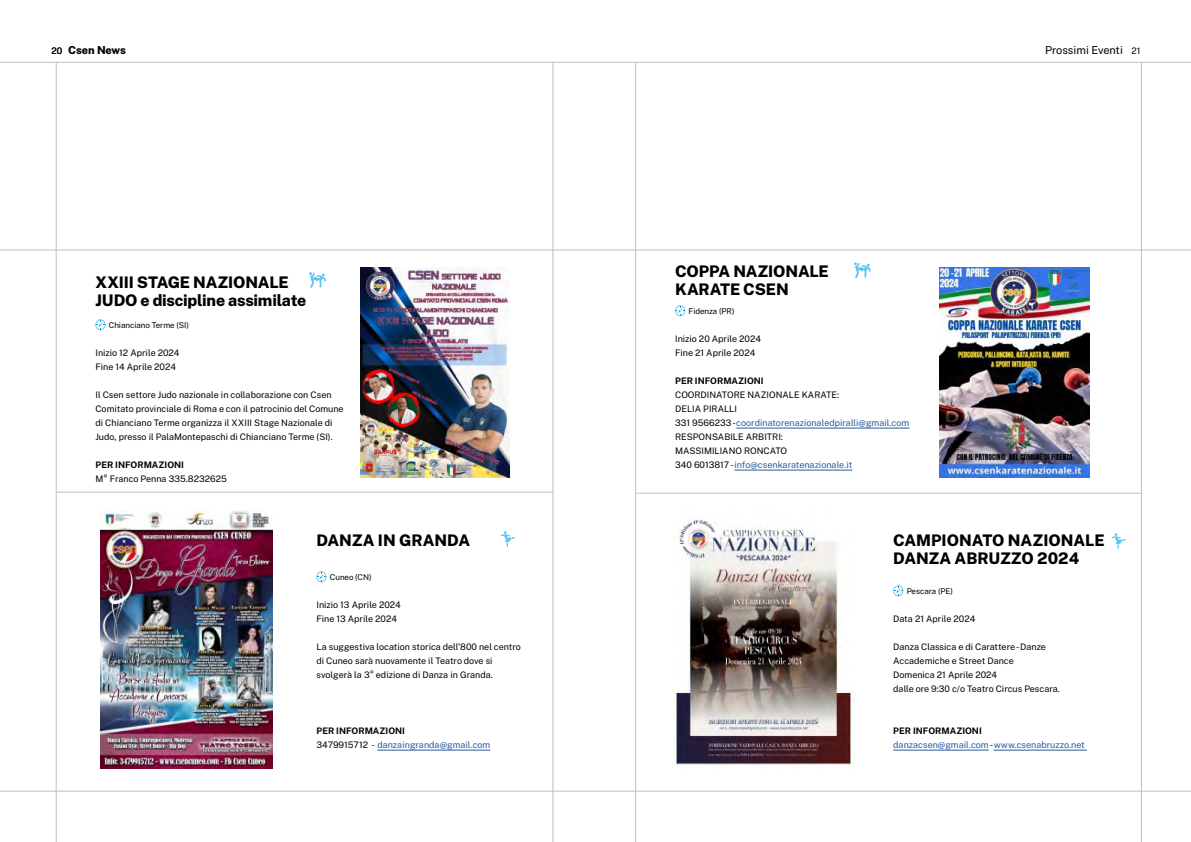
<style>
.page{position:relative;width:1191px;height:842px;background:#fff}
.page>*{position:absolute;margin:0;border:0;box-sizing:border-box;transform-origin:0 0}
.t1{font:800 16px/18px "Public Sans";letter-spacing:-.01em;color:#000}
.t2{font:11px "Public Sans";color:#000}
.t3{font:800 11px "Public Sans";letter-spacing:-.01em;color:#000}
.t4{font:9px/14px "Public Sans";color:#000}
.t5{font:9px/14px "Public Sans";color:#275b9b}
.t6{font:700 9px "Public Sans";color:#000}
.t7{font:8px "Public Sans";letter-spacing:-.005em;color:#000}
.s1{font-weight:400;font-size:9px}
.s2{font-size:9px}
.s3{color:#275b9b}
.s4{color:#000}
.s5{font-weight:700;color:#000}
</style>
<div class="page">
<hr style="left:0;top:791px;width:1191px;height:1px;background:#bfbfbf">
<hr style="left:0;top:62px;width:1191px;height:1px;background:#bfbfbf">
<hr style="left:0;top:249px;width:1191px;height:1px;background:#bfbfbf">
<hr style="left:552px;top:62px;width:1px;height:780px;background:#bfbfbf">
<hr style="left:56px;top:63px;width:1px;height:779px;background:#bfbfbf">
<hr style="left:56px;top:492px;width:497px;height:1px;background:#bfbfbf">
<img style="left:940px;top:267px;width:149px;height:211px">
<img style="left:360px;top:267px;width:150px;height:211px">
<svg style="left:675px;top:305px;width:10px;height:11px"></svg>
<svg style="left:95px;top:319px;width:10px;height:11px"></svg>
<hr style="left:1140px;top:63px;width:1px;height:779px;background:#bfbfbf">
<hr style="left:635px;top:62px;width:1px;height:780px;background:#bfbfbf">
<hr style="left:636px;top:493px;width:505px;height:1px;background:#bfbfbf">
<hr style="left:736px;top:428px;width:173px;height:1px;background:#275b9b">
<hr style="left:734px;top:470px;width:118px;height:1px;background:#275b9b">
<hr style="left:893px;top:750px;width:95px;height:1px;background:#275b9b">
<hr style="left:993px;top:750px;width:94px;height:1px;background:#275b9b">
<hr style="left:377px;top:750px;width:113px;height:1px;background:#275b9b">
<img style="left:672px;top:517px;width:182px;height:251px">
<img style="left:100px;top:510px;width:172px;height:259px">
<svg style="left:893px;top:585px;width:10px;height:11px"></svg>
<svg style="left:316px;top:571px;width:10px;height:11px"></svg>
<svg style="left:854px;top:262px;width:16px;height:16px"></svg>
<svg style="left:309px;top:272px;width:17px;height:16px"></svg>
<svg style="left:1111px;top:533px;width:15px;height:16px"></svg>
<svg style="left:501px;top:531px;width:14px;height:16px"></svg>
<p class="t3" style="left:52px;top:42px;width:76px"><span class="s1">20</span> Csen News</p>
<p class="t2" style="left:1045px;top:42px;width:97px">Prossimi Eventi <span class="s2">21</span></p>
<h1 class="t1" style="left:95px;top:272px;width:212px">XXIII STAGE NAZIONALE<br>JUDO e discipline assimilate</h1>
<p class="t7" style="left:109px;top:320px;width:81px">Chianciano Terme (SI)</p>
<h1 class="t1" style="left:675px;top:261px;width:155px">COPPA NAZIONALE<br>KARATE CSEN</h1>
<p class="t7" style="left:688px;top:306px;width:47px">Fidenza (PR)</p>
<p class="t4" style="left:675px;top:332px;width:87px">Inizio 20 Aprile 2024</p>
<p class="t4" style="left:95px;top:346px;width:86px">Inizio 12 Aprile 2024</p>
<p class="t4" style="left:675px;top:346px;width:82px">Fine 21 Aprile 2024</p>
<p class="t4" style="left:95px;top:360px;width:82px">Fine 14 Aprile 2024</p>
<p class="t4" style="left:95px;top:388px;width:250px">Il Csen settore Judo nazionale in collaborazione con Csen Comitato provinciale di Roma e con il patrocinio del Comune di Chianciano Terme organizza il XXIII Stage Nazionale di Judo, presso il PalaMontepaschi di Chianciano Terme (SI).</p>
<p class="t6" style="left:675px;top:375px;width:90px">PER INFORMAZIONI</p>
<p class="t4" style="left:675px;top:388px;width:236px">COORDINATORE NAZIONALE KARATE:<br>DELIA PIRALLI<br>331 9566233 -<span class="s3">coordinatorenazionaledpiralli@gmail.com<br></span>RESPONSABILE ARBITRI:<br>MASSIMILIANO RONCATO</p>
<p class="t6" style="left:95px;top:459px;width:90px">PER INFORMAZIONI</p>
<p class="t5" style="left:675px;top:458px;width:179px"><span class="s4">340 6013817 -</span> info@csenkaratenazionale.it</p>
<p class="t4" style="left:95px;top:472px;width:133px">M° Franco Penna 335.8232625</p>
<h1 class="t1" style="left:316px;top:531px;width:155px">DANZA IN GRANDA</h1>
<p class="t7" style="left:330px;top:572px;width:43px">Cuneo (CN)</p>
<p class="t4" style="left:316px;top:598px;width:86px">Inizio 13 Aprile 2024<br>Fine 13 Aprile 2024</p>
<p class="t4" style="left:316px;top:640px;width:206px">La suggestiva location storica dell’800 nel centro di Cuneo sarà nuovamente il Teatro dove si svolgerà la 3° edizione di Danza in Granda.</p>
<p class="t5" style="left:316px;top:724px;width:175px"><span class="s5">PER INFORMAZIONI<br></span><span class="s4">3479915712 -</span> danzaingranda@gmail.com</p>
<h1 class="t1" style="left:893px;top:531px;width:213px">CAMPIONATO NAZIONALE<br>DANZA ABRUZZO 2024</h1>
<p class="t7" style="left:906px;top:586px;width:48px">Pescara (PE)</p>
<p class="t4" style="left:893px;top:612px;width:84px">Data 21 Aprile 2024</p>
<p class="t4" style="left:893px;top:640px;width:168px">Danza Classica e di Carattere - Danze<br>Accademiche e Street Dance<br>Domenica 21 Aprile 2024<br>dalle ore 9:30 c/o Teatro Circus Pescara.</p>
<p class="t5" style="left:893px;top:724px;width:193px"><span class="s5">PER INFORMAZIONI<br></span>danzacsen@gmail.com <span class="s4">-</span> www.csenabruzzo.net</p>
</div>
